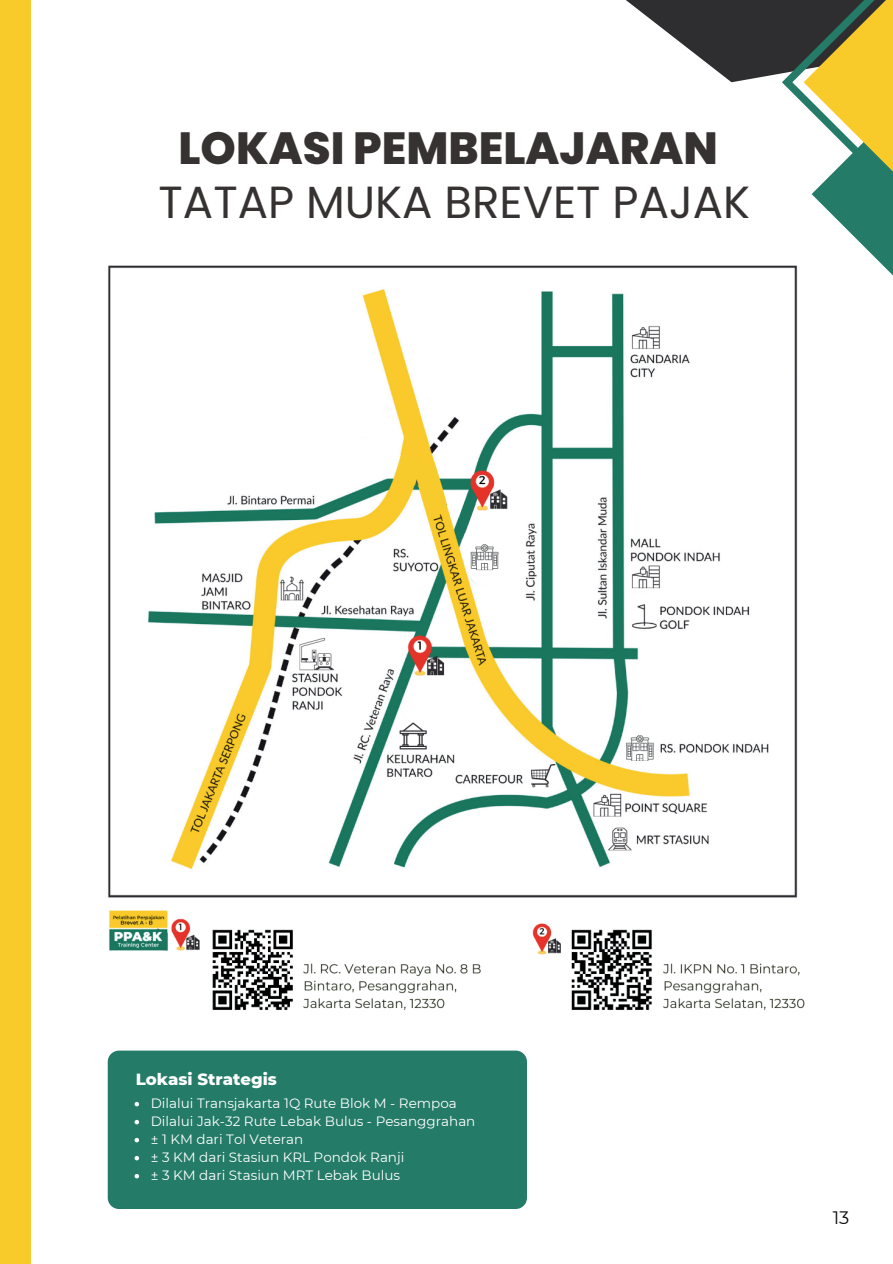
<style>
.page{position:relative;width:893px;height:1264px;background:#fff}
.page>*{position:absolute;margin:0;border:0;box-sizing:border-box;transform-origin:0 0}
.t1{font:45px "Poppins";color:#373232}
.t2{font:800 45px "Poppins";color:#373232}
.t3{font:18px "Montserrat";color:#0d0b09}
.t4{font:800 16.5px "Montserrat";color:#fff}
.t5{font:13.5px/18px "Montserrat";color:#fff}
</style>
<div class="page">
<img style="left:108px;top:265px;width:697px;height:745px">
<svg style="left:587px;top:0;width:305px;height:326px"></svg>
<div style="left:108px;top:1050px;width:419px;height:158px;background:#247b67;border-radius:11px"></div>
<svg style="left:134px;top:1101px;width:5px;height:5px"></svg>
<svg style="left:134px;top:1119px;width:5px;height:5px"></svg>
<svg style="left:134px;top:1137px;width:5px;height:5px"></svg>
<svg style="left:134px;top:1155px;width:5px;height:5px"></svg>
<svg style="left:134px;top:1173px;width:5px;height:5px"></svg>
<div style="left:0;top:0;width:30px;height:1263px;background:#f9cb2a"></div>
<h1 class="t2" style="left:178px;top:122px;width:541px">LOKASI PEMBELAJARAN</h1>
<h1 class="t1" style="left:159px;top:176px;width:593px">TATAP MUKA BREVET PAJAK</h1>
<p class="t4" style="left:136px;top:1066px;width:143px">Lokasi Strategis</p>
<p class="t5" style="left:151px;top:1093px;width:326px">Dilalui Transjakarta 1Q Rute Blok M - Rempoa Dilalui Jak-32 Rute Lebak Bulus - Pesanggrahan ± 1 KM dari Tol Veteran<br>± 3 KM dari Stasiun KRL Pondok Ranji<br>± 3 KM dari Stasiun MRT Lebak Bulus</p>
<h2 class="t3" style="left:832px;top:1205px;width:18px">13</h2>
</div>
